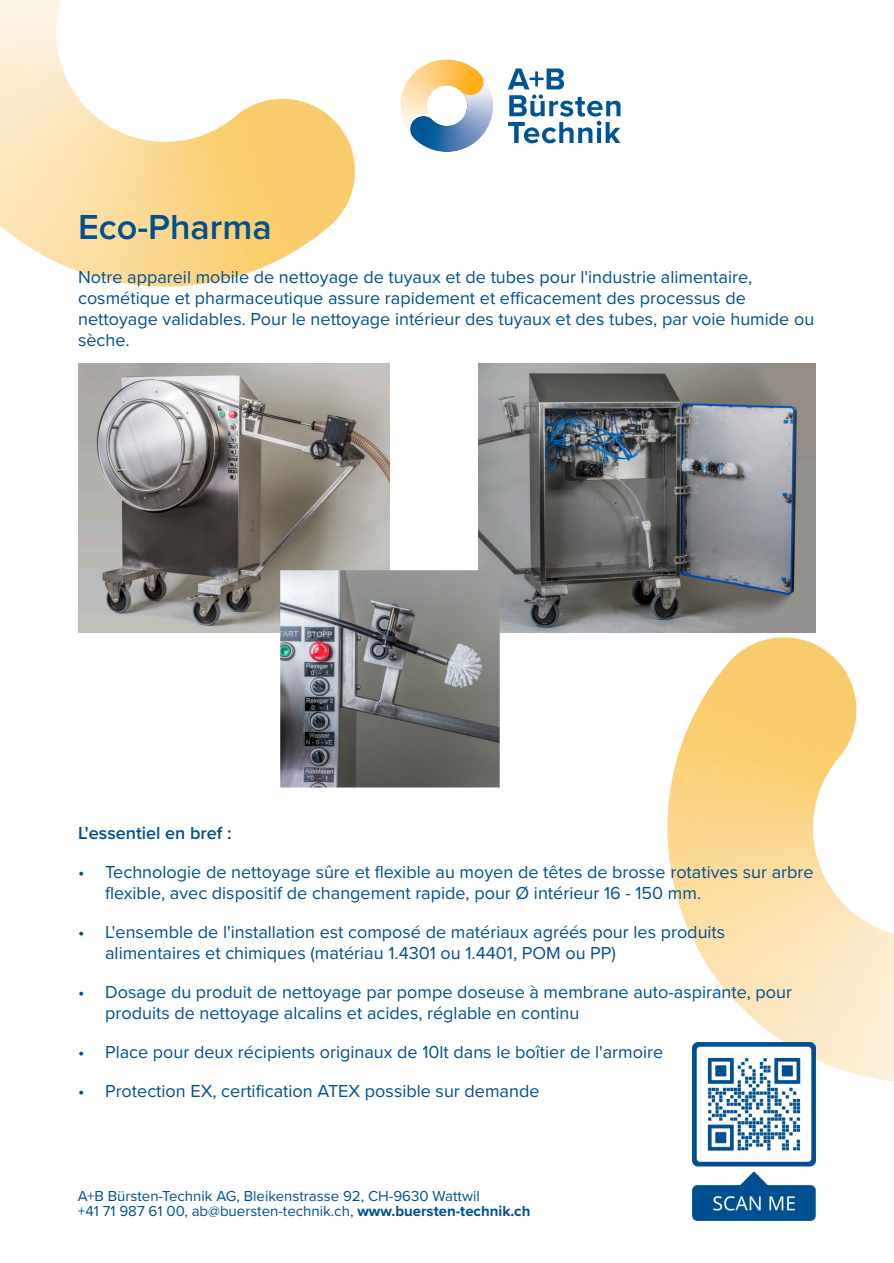
<style>
.page{position:relative;width:894px;height:1263px;background:#fff}
.page>*{position:absolute;margin:0;border:0;box-sizing:border-box;transform-origin:0 0}
.t1{font:600 36px "Proxima Nova";color:#004f91}
.t2{font:18px/21px "Proxima Nova";color:#004f91}
.t3{font:600 18px "Proxima Nova";color:#004f91}
.t4{font:15px/15px "Proxima Nova";color:#004f91}
.s1{font-weight:700}
</style>
<div class="page">
<img style="left:400px;top:59px;width:79px;height:74px">
<img style="left:414px;top:77px;width:79px;height:75px">
<img style="left:410px;top:73px;width:73px;height:65px">
<svg style="left:508px;top:68px;width:56px;height:21px"></svg>
<svg style="left:508px;top:95px;width:112px;height:48px"></svg>
<img style="left:78px;top:363px;width:312px;height:270px">
<img style="left:478px;top:363px;width:337px;height:270px">
<img style="left:280px;top:570px;width:219px;height:218px">
<img style="left:662px;top:629px;width:231px;height:458px">
<img style="left:0;top:0;width:355px;height:287px">
<img style="left:692px;top:1042px;width:123px;height:178px">
<h1 class="t1" style="left:78px;top:210px;width:195px">Eco-Pharma</h1>
<p class="t2" style="left:78px;top:268px;width:737px">Notre appareil mobile de nettoyage de tuyaux et de tubes pour l'industrie alimentaire, cosmétique et pharmaceutique assure rapidement et efficacement des processus de nettoyage validables. Pour le nettoyage intérieur des tuyaux et des tubes, par voie humide ou sèche.</p>
<p class="t3" style="left:78px;top:824px;width:155px">L'essentiel en bref :</p>
<p class="t2" style="left:105px;top:862px;width:709px;text-indent:-27px">• Technologie de nettoyage sûre et flexible au moyen de têtes de brosse rotatives sur arbre flexible, avec dispositif de changement rapide, pour Ø intérieur 16 - 150 mm.</p>
<p class="t2" style="left:105px;top:922px;width:621px;text-indent:-27px">• L'ensemble de l'installation est composé de matériaux agréés pour les produits alimentaires et chimiques (matériau 1.4301 ou 1.4401, POM ou PP)</p>
<p class="t2" style="left:105px;top:982px;width:688px;text-indent:-27px">• Dosage du produit de nettoyage par pompe doseuse à membrane auto-aspirante, pour produits de nettoyage alcalins et acides, réglable en continu</p>
<p class="t2" style="left:78px;top:1042px;width:586px">• Place pour deux récipients originaux de 10lt dans le boîtier de l'armoire</p>
<p class="t2" style="left:78px;top:1081px;width:462px">• Protection EX, certification ATEX possible sur demande</p>
<p class="t4" style="left:78px;top:1189px;width:454px">A+B Bürsten-Technik AG, Bleikenstrasse 92, CH-9630 Wattwil<br>+41 71 987 61 00, ab@buersten-technik.ch, <span class="s1">www.buersten-technik.ch</span></p>
</div>
